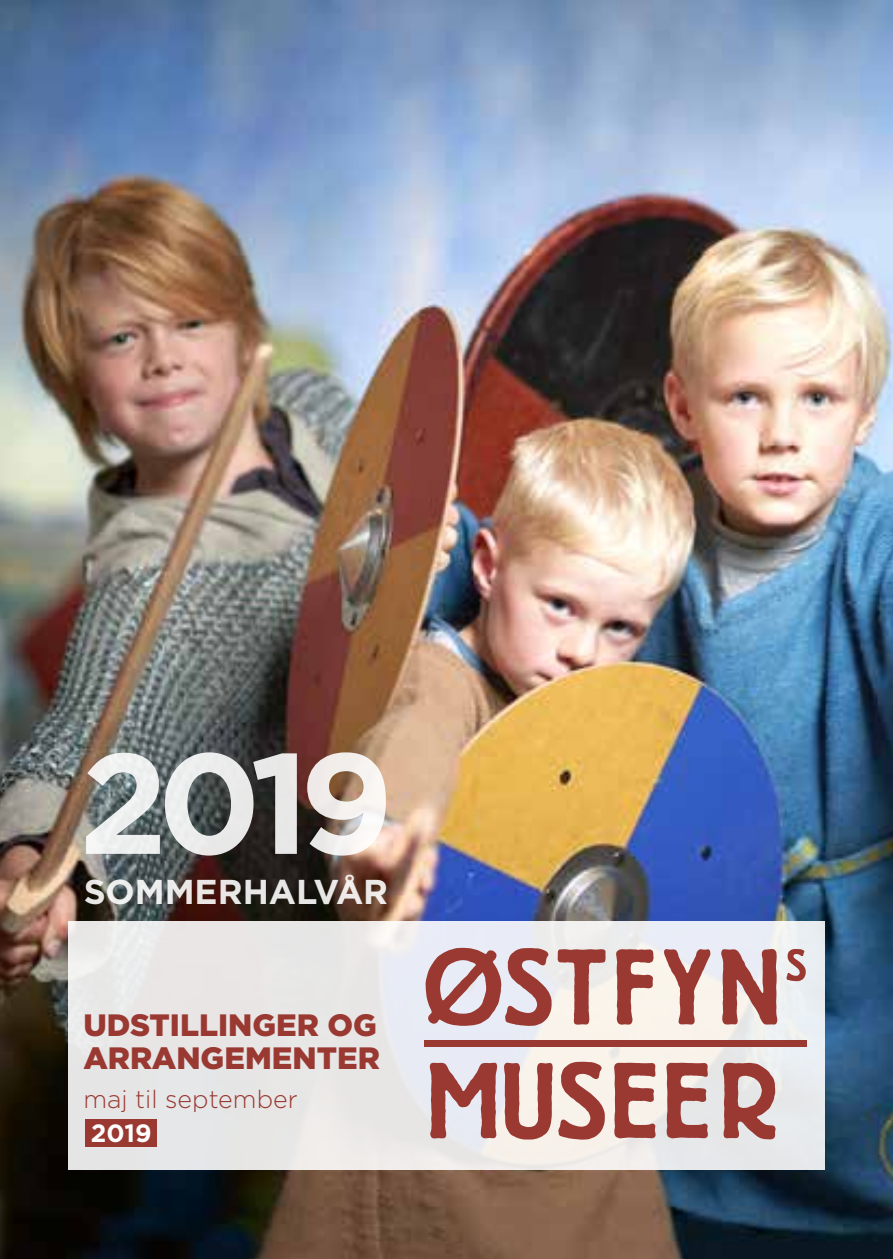
<style>
.page{position:relative;width:893px;height:1259px;background:#fff}
.page>*{position:absolute;margin:0;border:0;box-sizing:border-box;transform-origin:0 0}
.t1{font:700 142.5px "Gotham";color:#fff}
.t2{font:700 34.5px "Gotham";color:#fff}
.t3{font:900 30.9px/33.3px "Gotham";color:#993932}
.t4{font:300 24.9px "Gotham";color:#993932}
.t5{font:700 24.9px "Gotham";color:#fff}
</style>
<div class="page">
<img style="left:0;top:0;width:893px;height:1259px">
<div style="left:68px;top:921px;width:757px;height:248px;background:linear-gradient(to right,#e7e6e6,#efeff0)"></div>
<div style="left:424px;top:1040px;width:383px;height:6px;background:#993932"></div>
<svg style="left:786px;top:949px;width:20px;height:32px"></svg>
<svg style="left:426px;top:948px;width:126px;height:78px;background:#bd898a"></svg>
<svg style="left:558px;top:949px;width:48px;height:75px;background:#cda39d"></svg>
<svg style="left:616px;top:949px;width:38px;height:75px;background:#c28981"></svg>
<svg style="left:664px;top:949px;width:46px;height:75px;background:#cea29c"></svg>
<svg style="left:721px;top:949px;width:56px;height:75px;background:#b57672"></svg>
<svg style="left:430px;top:1062px;width:67px;height:76px;background:#ba8584"></svg>
<svg style="left:504px;top:1061px;width:101px;height:78px;background:#c58f88"></svg>
<svg style="left:614px;top:1062px;width:42px;height:76px;background:#ba7a72"></svg>
<svg style="left:666px;top:1062px;width:42px;height:76px;background:#b57772"></svg>
<svg style="left:723px;top:1062px;width:52px;height:77px;background:#b37571"></svg>
<div style="left:85px;top:1119px;width:71px;height:28px;background:#993932"></div>
<h1 class="t1" style="left:79px;top:709px;width:316px">2019</h1>
<p class="t2" style="left:83px;top:868px;width:306px">SOMMERHALVÅR</p>
<p class="t3" style="left:83px;top:1008px;width:298px">UDSTILLINGER OG<br>ARRANGEMENTER</p>
<p class="t4" style="left:83px;top:1083px;width:216px">maj til september</p>
<p class="t5" style="left:91px;top:1116px;width:62px">2019</p>
</div>
